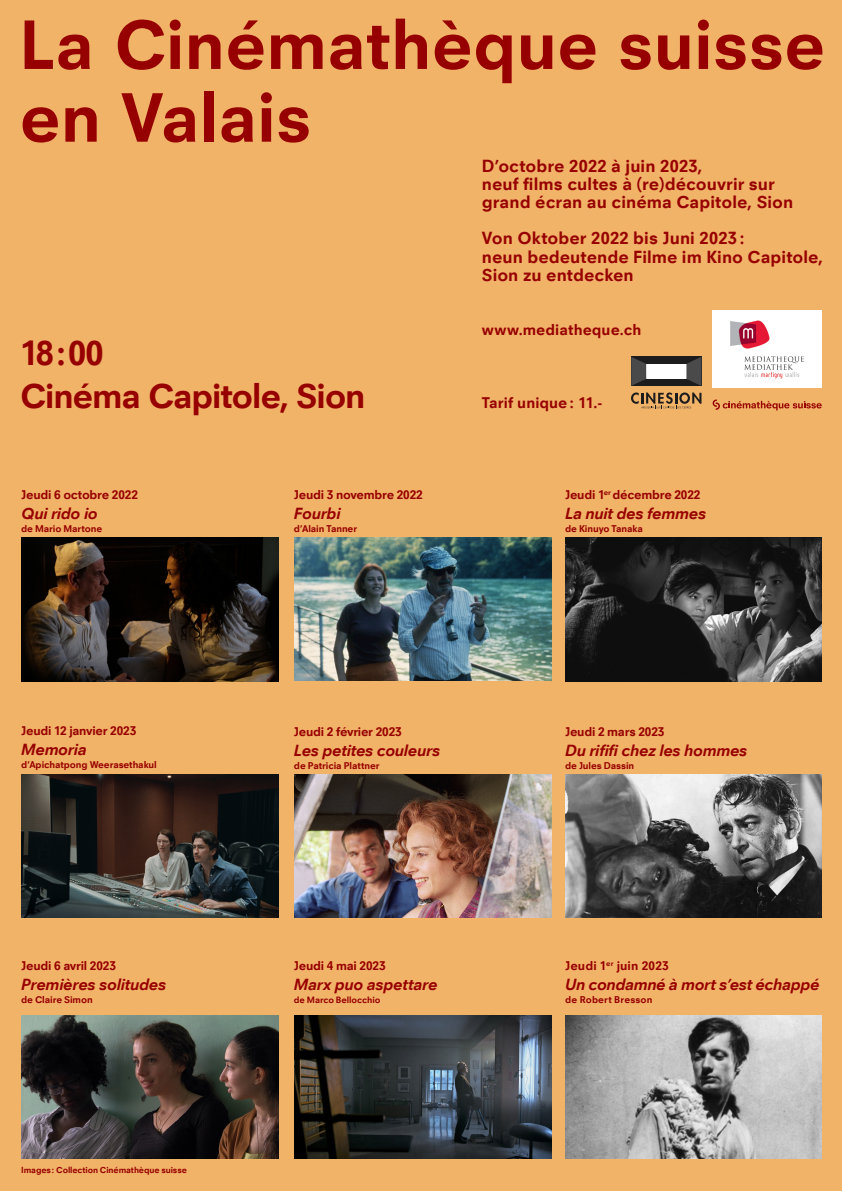
<style>
.page{position:relative;width:842px;height:1191px;background:#f1b368}
.page>*{position:absolute;margin:0;border:0;box-sizing:border-box;transform-origin:0 0}
.Titres{font:700 71.2px "Neuzeit Office";color:#970000}
.Infos{font:700 35.6px "Neuzeit Office";letter-spacing:-.03em;color:#970000}
.Soustitres{font:700 17.8px/18.2px "Neuzeit Office";letter-spacing:.005em;color:#970000}
.Notes{font:italic 700 16.4px "Neuzeit Office";letter-spacing:-.02em;color:#970000}
.Soustitres-2{font:700 15.7px "Neuzeit Office";letter-spacing:.005em;color:#970000}
.Notes-2{font:700 12.8px "Neuzeit Office";letter-spacing:-.015em;color:#970000}
.Notes-3{font:700 12.8px "Neuzeit Office";letter-spacing:.01em;color:#970000}
.Notes-4{font:700 10px "Neuzeit Office";letter-spacing:-.01em;color:#970000}
.Notes-5{font:700 10px "Neuzeit Office";letter-spacing:.015em;color:#970000}
.Notes-6{font:700 9.3px "Neuzeit Office";letter-spacing:-.005em;color:#970000}
.Notes-7{font:700 8.9px "Neuzeit Office";letter-spacing:-.01em;color:#970000}
</style>
<div class="page">
<img style="left:22px;top:774px;width:256px;height:143px">
<img style="left:22px;top:538px;width:256px;height:143px">
<img style="left:565px;top:538px;width:257px;height:143px">
<img style="left:294px;top:538px;width:257px;height:143px">
<img style="left:294px;top:774px;width:257px;height:143px">
<img style="left:22px;top:1015px;width:256px;height:143px">
<img style="left:294px;top:1015px;width:257px;height:143px">
<img style="left:565px;top:774px;width:257px;height:143px">
<img style="left:565px;top:1015px;width:257px;height:143px">
<svg style="left:713px;top:399px;width:109px;height:11px"></svg>
<img style="left:713px;top:311px;width:109px;height:77px">
<svg style="left:631px;top:392px;width:70px;height:17px"></svg>
<div style="left:631px;top:357px;width:70px;height:29px;background:#1c1c1c"></div>
<div style="left:646px;top:364px;width:40px;height:15px;background:#fff"></div>
<svg style="left:631px;top:357px;width:15px;height:29px"></svg>
<svg style="left:686px;top:357px;width:15px;height:29px"></svg>
<p class="Titres" style="left:19px;top:4px;width:807px">La Cinémathèque suisse</p>
<p class="Titres" style="left:19px;top:77px;width:294px">en Valais</p>
<p class="Soustitres" style="left:482px;top:157px;width:313px">D’octobre 2022 à juin 2023,<br>neuf films cultes à (re)découvrir sur grand écran au cinéma Capitole, Sion</p>
<p class="Soustitres" style="left:482px;top:229px;width:265px">Von Oktober 2022 bis Juni 2023:</p>
<p class="Soustitres" style="left:482px;top:248px;width:343px">neun bedeutende Filme im Kino Capitole,<br>Sion zu entdecken</p>
<p class="Infos" style="left:20px;top:333px;width:85px">18:00</p>
<p class="Infos" style="left:20px;top:376px;width:347px">Cinéma Capitole, Sion</p>
<p class="Notes-2" style="left:21px;top:487px;width:118px">Jeudi 6 octobre 2022</p>
<p class="Notes" style="left:21px;top:504px;width:78px">Qui rido io</p>
<p class="Notes-4" style="left:21px;top:523px;width:82px">de Mario Martone</p>
<p class="Notes-2" style="left:294px;top:487px;width:130px">Jeudi 3 novembre 2022</p>
<p class="Notes" style="left:294px;top:504px;width:48px">Fourbi</p>
<p class="Notes-4" style="left:294px;top:523px;width:65px">d’Alain Tanner</p>
<p class="Soustitres-2" style="left:482px;top:321px;width:161px">www.mediatheque.ch</p>
<p class="Soustitres-2" style="left:482px;top:394px;width:122px">Tarif unique: 11.-</p>
<p class="Notes-2" style="left:565px;top:487px;width:137px">Jeudi 1<sup>er</sup> décembre 2022</p>
<p class="Notes" style="left:565px;top:504px;width:143px">La nuit des femmes</p>
<p class="Notes-4" style="left:565px;top:523px;width:79px">de Kinuyo Tanaka</p>
<p class="Notes-2" style="left:21px;top:724px;width:116px">Jeudi 12 janvier 2023</p>
<p class="Notes" style="left:21px;top:740px;width:67px">Memoria</p>
<p class="Notes-4" style="left:21px;top:759px;width:137px">d’Apichatpong Weerasethakul</p>
<p class="Notes-2" style="left:21px;top:958px;width:96px">Jeudi 6 avril 2023</p>
<p class="Notes" style="left:21px;top:975px;width:146px">Premières solitudes</p>
<p class="Notes-4" style="left:21px;top:993px;width:73px">de Claire Simon</p>
<p class="Notes-7" style="left:21px;top:1164px;width:167px">Images: Collection Cinémathèque suisse</p>
<p class="Notes-2" style="left:294px;top:724px;width:109px">Jeudi 2 février 2023</p>
<p class="Notes" style="left:294px;top:741px;width:148px">Les petites couleurs</p>
<p class="Notes-4" style="left:294px;top:760px;width:87px">de Patricia Plattner</p>
<p class="Notes-2" style="left:294px;top:958px;width:93px">Jeudi 4 mai 2023</p>
<p class="Notes" style="left:294px;top:975px;width:145px">Marx puo aspettare</p>
<p class="Notes-6" style="left:294px;top:994px;width:88px">de Marco Bellocchio</p>
<p class="Notes-2" style="left:565px;top:724px;width:101px">Jeudi 2 mars 2023</p>
<p class="Notes" style="left:565px;top:741px;width:184px">Du rififi chez les hommes</p>
<p class="Notes-4" style="left:565px;top:759px;width:71px">de Jules Dassin</p>
<p class="Notes-3" style="left:565px;top:958px;width:105px">Jeudi 1<sup>er</sup> juin 2023</p>
<p class="Notes" style="left:565px;top:975px;width:256px">Un condamné à mort s’est échappé</p>
<p class="Notes-5" style="left:565px;top:993px;width:89px">de Robert Bresson</p>
</div>
